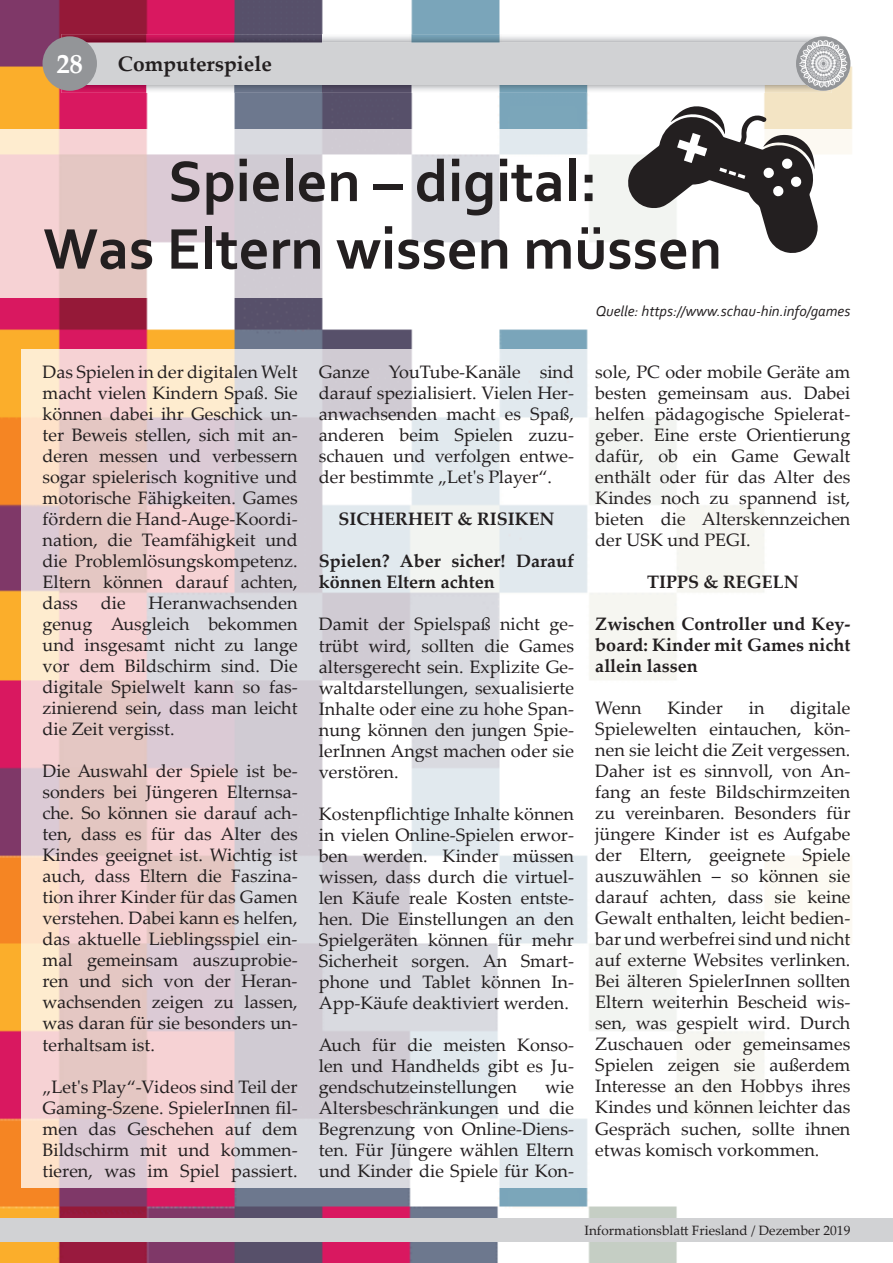
<style>
.page{position:relative;width:893px;height:1263px;background:#fff}
.page>*{position:absolute;margin:0;border:0;box-sizing:border-box;transform-origin:0 0}
.t1{font:700 60px/67.5px "Corbel";color:#231f20;text-align:center}
.t2{font:700 27px "Palatino Linotype";color:#fff}
.t3{font:700 21px "Palatino Linotype";color:#231f20}
.t4{font:18px/21px "Palatino Linotype";color:#231f20;text-align:justify}
.t5{font:700 18px/21px "Palatino Linotype";color:#231f20;text-align:justify}
.t6{font:italic 15px "Corbel";color:#231f20}
.t7{font:13.5px "Palatino Linotype";color:#231f20}
</style>
<div class="page">
<img style="left:0;top:0;width:893px;height:1263px">
<img style="left:61px;top:34px;width:771px;height:59px">
<div style="left:70px;top:43px;width:753px;height:42px;background:#d1d2d4"></div>
<svg style="left:796px;top:36px;width:54px;height:55px;background:#bcbdbf"></svg>
<div style="left:43px;top:36px;width:54px;height:55px;background:#939598;border-radius:50%"></div>
<img style="left:799px;top:40px;width:19px;height:23px">
<div style="left:0;top:1219px;width:893px;height:23px;background:#d1d2d4"></div>
<img style="left:21px;top:349px;width:872px;height:839px">
<img style="left:0;top:130px;width:893px;height:168px">
<svg style="left:627px;top:106px;width:191px;height:148px"></svg>
<h2 class="t2" style="left:57px;top:45px;width:28px">28</h2>
<p class="t3" style="left:118px;top:49px;width:155px">Computerspiele</p>
<h1 class="t1" style="left:43px;top:146px;width:680px">Spielen – digital:<br>Was Eltern wissen müssen</h1>
<p class="t4" style="left:43px;top:361px;width:257px">Das Spielen in der digitalen Welt macht vielen Kindern Spaß. Sie können dabei ihr Geschick un&shy;ter Beweis stellen, sich mit an&shy;deren messen und verbessern sogar spielerisch kognitive und motorische Fähigkeiten. Games fördern die Hand-Auge-Koordi&shy;nation, die Teamfähigkeit und die Problemlösungskompetenz.<br>Eltern können darauf achten, dass</p>
<p class="t4" style="left:43px;top:592px;width:257px;text-indent:106px">Heranwachsenden genug Ausgleich bekommen und insgesamt nicht zu lange vor dem Bildschirm sind. Die digitale Spielwelt kann so fas&shy;zinierend sein, dass man leicht die Zeit vergisst.</p>
<p class="t4" style="left:43px;top:760px;width:257px">Die Auswahl der Spiele ist be&shy;sonders bei Jüngeren Elternsa&shy;che. So können sie darauf ach&shy;ten, dass es für das Alter des Kindes geeignet ist. Wichtig ist auch, dass Eltern die Faszina&shy;tion ihrer Kinder für das Gamen verstehen. Dabei kann es helfen, das aktuelle Lieblingsspiel ein&shy;mal gemeinsam auszuprobie&shy;ren und sich von der Heran&shy;wachsenden zeigen zu lassen, was daran für sie besonders un&shy;terhaltsam ist.</p>
<p class="t4" style="left:43px;top:1075px;width:257px">„Let's Play“-Videos sind Teil der Gaming-Szene. SpielerInnen fil&shy;men das Geschehen auf dem Bildschirm mit und kommen&shy;tieren, was im Spiel passiert.</p>
<p class="t4" style="left:101px;top:592px;width:26px">die</p>
<p class="t6" style="left:596px;top:301px;width:256px">Quelle: https://www.schau-hin.info/games</p>
<p class="t4" style="left:319px;top:361px;width:257px">Ganze YouTube-Kanäle sind darauf spezialisiert. Vielen Her&shy;anwachsenden macht es Spaß, anderen beim Spielen zuzu&shy;schauen und verfolgen entwe&shy;der bestimmte „Let's Player“.</p>
<p class="t5" style="left:338px;top:508px;width:218px">SICHERHEIT &amp; RISIKEN</p>
<p class="t5" style="left:319px;top:550px;width:257px">Spielen? Aber sicher! Darauf können Eltern achten</p>
<p class="t4" style="left:319px;top:613px;width:257px">Damit der Spielspaß nicht ge&shy;trübt wird, sollten die Games altersgerecht sein. Explizite Ge&shy;waltdarstellungen, sexualisierte Inhalte oder eine zu hohe Span&shy;nung können den jungen Spie&shy;lerInnen Angst machen oder sie verstören.</p>
<p class="t4" style="left:319px;top:802px;width:257px">Kostenpflichtige Inhalte können in vielen Online-Spielen erwor&shy;ben werden. Kinder müssen wissen, dass durch die virtuel&shy;len Käufe reale Kosten entste&shy;hen. Die Einstellungen an den Spielgeräten können für mehr Sicherheit sorgen. An Smart&shy;phone und Tablet können In-App-Käufe deaktiviert werden.</p>
<p class="t4" style="left:319px;top:1033px;width:257px">Auch für die meisten Konso&shy;len und Handhelds gibt es Ju&shy;gendschutzeinstellungen</p>
<p class="t4" style="left:319px;top:1075px;width:257px;text-indent:226px">wie Altersbeschränkungen und die Begrenzung von Online-Diens&shy;ten. Für Jüngere wählen Eltern und Kinder die Spiele für Kon-</p>
<p class="t4" style="left:595px;top:361px;width:257px">sole, PC oder mobile Geräte am besten gemeinsam aus. Dabei helfen pädagogische Spielerat&shy;geber. Eine erste Orientierung dafür, ob ein Game Gewalt enthält oder für das Alter des Kindes noch zu spannend ist, bieten die Alterskennzeichen der USK und PEGI.</p>
<p class="t5" style="left:647px;top:571px;width:153px">TIPPS &amp; REGELN</p>
<p class="t5" style="left:595px;top:613px;width:257px">Zwischen Controller und Key&shy;board: Kinder mit Games nicht allein lassen</p>
<p class="t4" style="left:595px;top:697px;width:48px">Wenn</p>
<p class="t4" style="left:667px;top:697px;width:57px">Kinder</p>
<p class="t4" style="left:749px;top:697px;width:17px">in</p>
<p class="t4" style="left:595px;top:697px;width:257px;text-indent:195px">digitale Spielewelten eintauchen, kön&shy;nen sie leicht die Zeit vergessen.<br>Daher ist es sinnvoll, von An&shy;fang an feste Bildschirmzeiten zu vereinbaren. Besonders für jüngere Kinder ist es Aufgabe der Eltern, geeignete Spiele auszuwählen – so können sie darauf achten, dass sie keine Gewalt enthalten, leicht bedien&shy;bar und werbefrei sind und nicht auf externe Websites verlinken.<br>Bei älteren SpielerInnen sollten Eltern weiterhin Bescheid wis&shy;sen, was gespielt wird. Durch Zuschauen oder gemeinsames Spielen zeigen sie außerdem Interesse an den Hobbys ihres Kindes und können leichter das Gespräch suchen, sollte ihnen etwas komisch vorkommen.</p>
<p class="t7" style="left:584px;top:1220px;width:267px">Informationsblatt Friesland / Dezember 2019</p>
</div>
